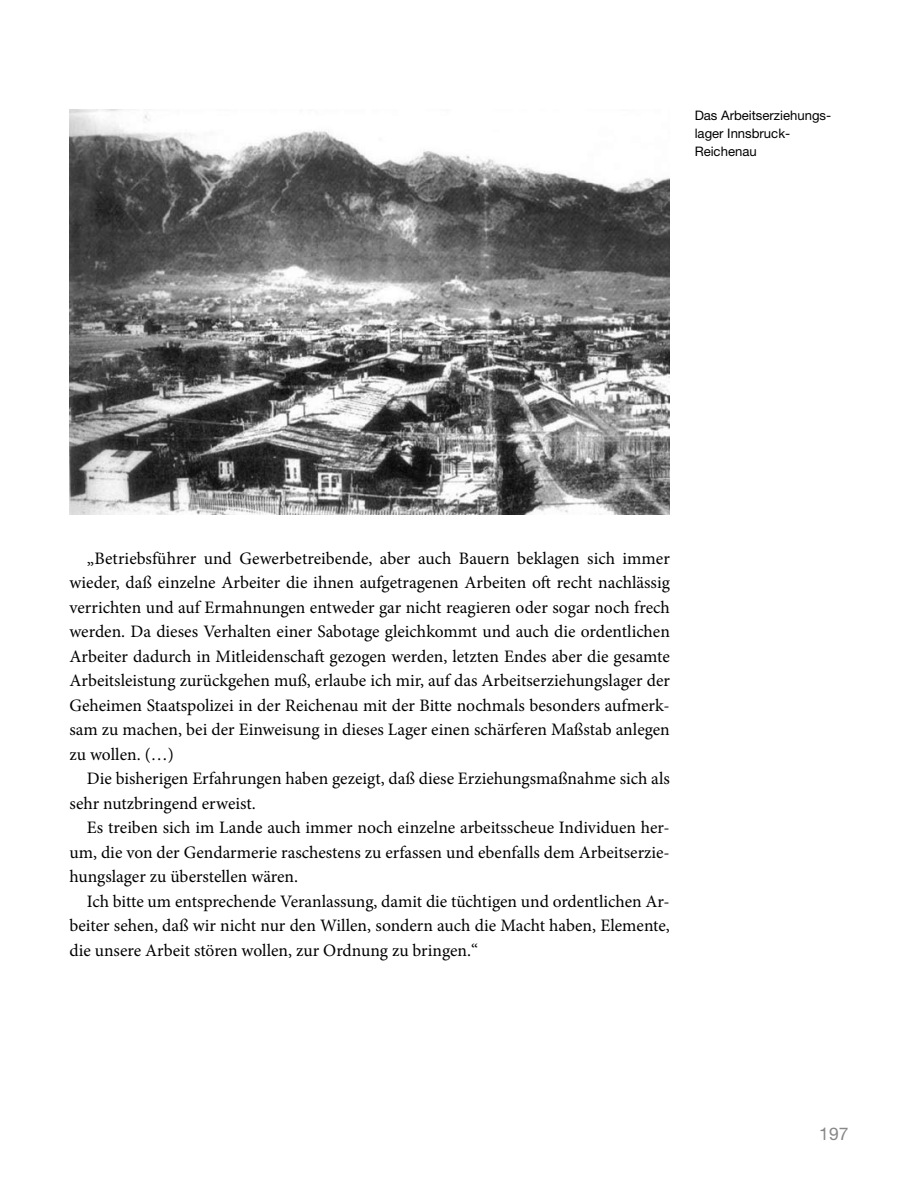
<style>
.page{position:relative;width:918px;height:1191px;background:#fff}
.page>*{position:absolute;margin:0;border:0;box-sizing:border-box;transform-origin:0 0}
.t1{font:17.5px/24.5px "Minion Pro";color:#000;text-align:justify}
.t2{font:17.5px "Helvetica Neue";color:#878889}
.t3{font:13.12px/18.4px "Helvetica Neue";color:#000}
</style>
<div class="page">
<img style="left:69px;top:109px;width:601px;height:406px">
<p class="t3" style="left:694px;top:105px;width:137px">Das Arbeitserziehungs&shy;lager Innsbruck-<br>Reichenau</p>
<p class="t1" style="left:69px;top:546px;width:602px;text-indent:18px">„Betriebsführer und Gewerbetreibende, aber auch Bauern beklagen sich immer wieder, daß einzelne Arbeiter die ihnen aufgetragenen Arbeiten oft recht nachlässig verrichten und auf Ermahnungen entweder gar nicht reagieren oder sogar noch frech werden. Da dieses Verhalten einer Sabotage gleichkommt und auch die ordentlichen Arbeiter dadurch in Mitleidenschaft gezogen werden, letzten Endes aber die gesamte Arbeitsleistung zurückgehen muß, erlaube ich mir, auf das Arbeitserziehungslager der Geheimen Staatspolizei in der Reichenau mit der Bitte nochmals besonders aufmerk&shy;sam zu machen, bei der Einweisung in dieses Lager einen schärferen Maßstab anlegen zu wollen. (…)</p>
<p class="t1" style="left:69px;top:766px;width:602px;text-indent:18px">Die bisherigen Erfahrungen haben gezeigt, daß diese Erziehungsmaßnahme sich als sehr nutzbringend erweist.</p>
<p class="t1" style="left:69px;top:815px;width:602px;text-indent:18px">Es treiben sich im Lande auch immer noch einzelne arbeitsscheue Individuen her&shy;um, die von der Gendarmerie raschestens zu erfassen und ebenfalls dem Arbeitserzie&shy;hungslager zu überstellen wären.</p>
<p class="t1" style="left:69px;top:889px;width:602px;text-indent:18px">Ich bitte um entsprechende Veranlassung, damit die tüchtigen und ordentlichen Ar&shy;beiter sehen, daß wir nicht nur den Willen, sondern auch die Macht haben, Elemente, die unsere Arbeit stören wollen, zur Ordnung zu bringen.“</p>
<p class="t2" style="left:819px;top:1123px;width:31px">197</p>
</div>
